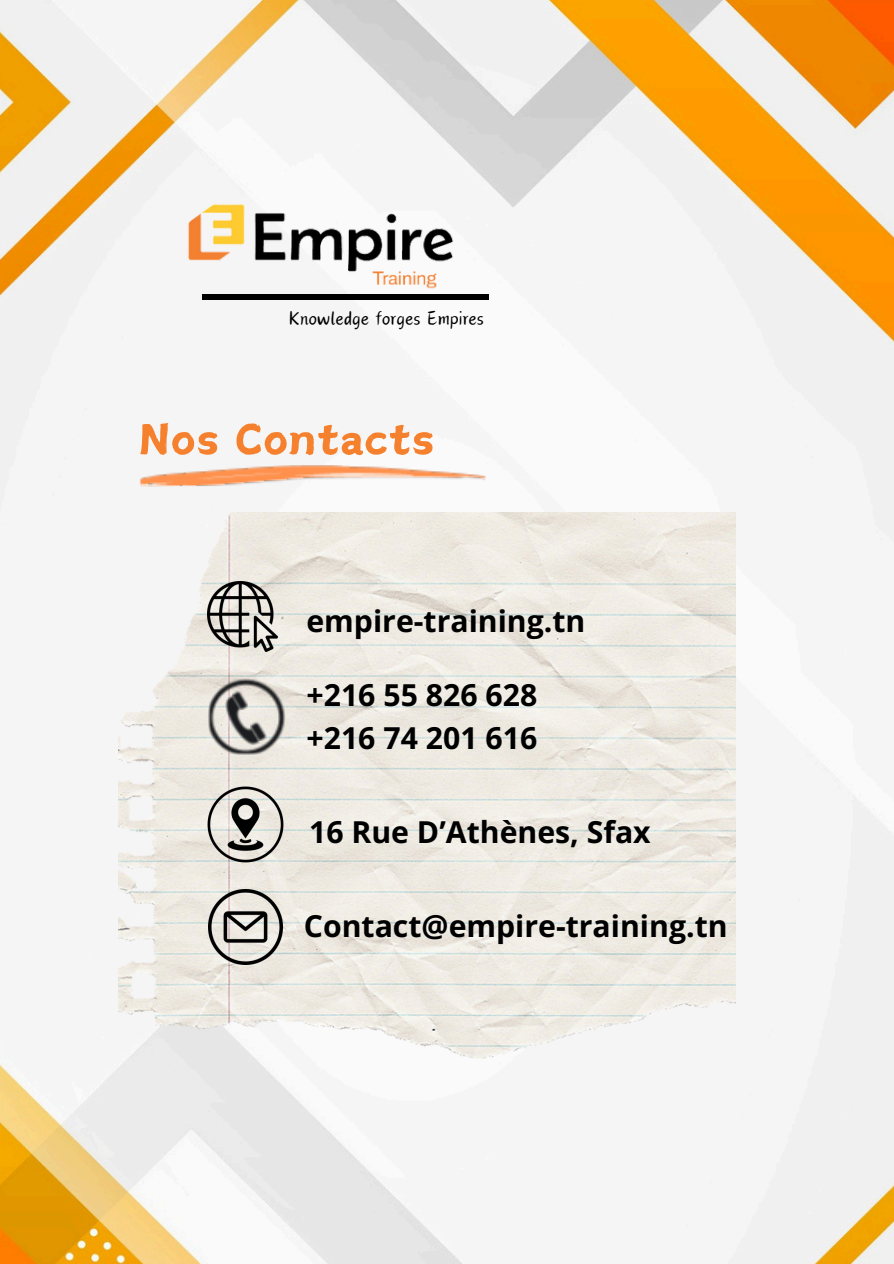
<style>
.page{position:relative;width:894px;height:1264px;background:#fff}
.page>*{position:absolute;margin:0;border:0;box-sizing:border-box;transform-origin:0 0}
.t1{font:50.85px "Canva Red Flames";color:#f5812e}
.t2{font:700 30.15px/43.8px "Open Sans";color:#000}
.t3{font:26.4px "Canva Cake Shop";color:#000}
</style>
<div class="page">
<img style="left:0;top:0;width:893px;height:1263px">
<img style="left:128px;top:53px;width:385px;height:385px">
<img style="left:202px;top:295px;width:286px;height:4px">
<img style="left:140px;top:465px;width:346px;height:21px">
<svg style="left:343px;top:472px;width:4px;height:4px"></svg>
<img style="left:119px;top:512px;width:616px;height:546px">
<img style="left:208px;top:581px;width:69px;height:70px">
<img style="left:208px;top:890px;width:75px;height:74px">
<img style="left:200px;top:780px;width:90px;height:90px">
<img style="left:208px;top:678px;width:77px;height:77px">
<p class="t3" style="left:289px;top:307px;width:196px">Knowledge forges Empires</p>
<p class="t1" style="left:138px;top:411px;width:298px">Nos Contacts</p>
<p class="t2" style="left:306px;top:598px;width:280px">empire-training.tn</p>
<p class="t2" style="left:306px;top:672px;width:232px">+216 55 826 628 +216 74 201 616</p>
<p class="t2" style="left:309px;top:809px;width:343px">16 Rue D’Athènes, Sfax</p>
<h2 class="t2" style="left:304px;top:903px;width:425px">Contact@empire-training.tn</h2>
</div>
